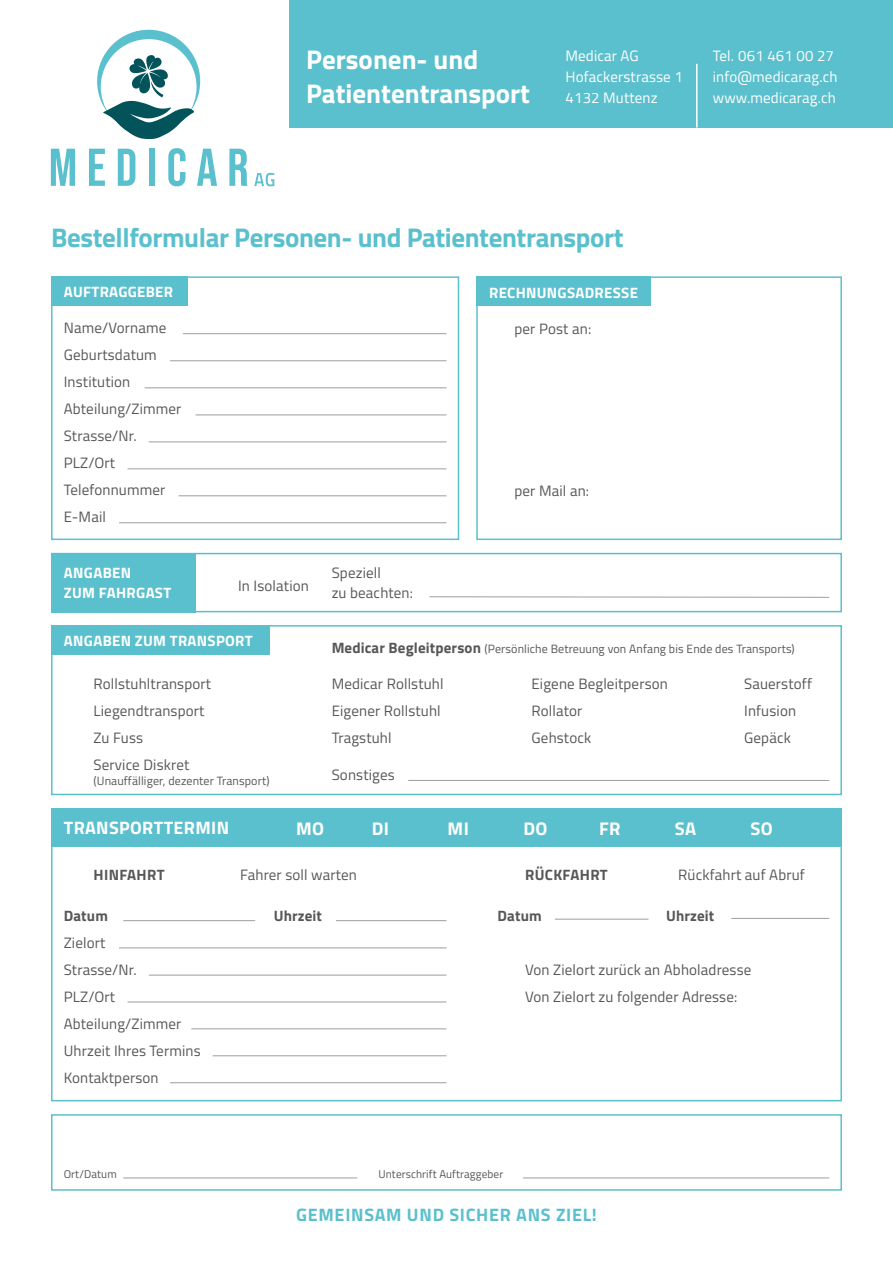
<style>
.page{position:relative;width:893px;height:1263px;background:#fff}
.page>*{position:absolute;margin:0;border:0;box-sizing:border-box;transform-origin:0 0}
.t1{font:700 27px "Titillium Web";letter-spacing:-.015em;color:#5bc0cd}
.t2{font:700 27px/34.5px "Titillium Web";color:#fff}
.t3{font:700 18.3px "Titillium Web";letter-spacing:.02em;color:#fff}
.t4{font:700 18px "Titillium Web";letter-spacing:.04em;color:#5bc0cd}
.t5{font:700 18px "Titillium Web";letter-spacing:.02em;color:#fff}
.t6{font:15px/27px "Titillium Web";letter-spacing:.01em;color:#575756}
.t7{font:15px/21px "Titillium Web";letter-spacing:.01em;color:#fff}
.t8{font:700 15px/19.5px "Titillium Web";letter-spacing:.02em;color:#fff}
.t9{font:700 15px "Titillium Web";letter-spacing:.01em;color:#575756}
.t10{font:12px "Titillium Web";letter-spacing:.01em;color:#575756}
.t11{font:11.25px "Titillium Web";letter-spacing:.01em;color:#575756}
.s1{font-weight:700;font-size:15px}
</style>
<div class="page">
<div style="left:51px;top:808px;width:791px;height:38px;background:#5bc0cd"></div>
<hr style="left:555px;top:919px;width:93px;height:1px;background:#9d9d9c">
<hr style="left:731px;top:918px;width:98px;height:1px;background:#9d9d9c">
<hr style="left:191px;top:1028px;width:255px;height:1px;background:#9d9d9c">
<hr style="left:119px;top:947px;width:327px;height:1px;background:#9d9d9c">
<hr style="left:149px;top:975px;width:297px;height:1px;background:#9d9d9c">
<hr style="left:128px;top:1001px;width:318px;height:1px;background:#9d9d9c">
<hr style="left:213px;top:1055px;width:233px;height:1px;background:#9d9d9c">
<hr style="left:170px;top:1082px;width:276px;height:1px;background:#9d9d9c">
<hr style="left:123px;top:920px;width:132px;height:1px;background:#9d9d9c">
<hr style="left:336px;top:920px;width:110px;height:1px;background:#9d9d9c">
<div style="left:51px;top:276px;width:408px;height:264px;border:2px solid #5bc0cd"></div>
<hr style="left:183px;top:333px;width:263px;height:1px;background:#9d9d9c">
<hr style="left:170px;top:360px;width:276px;height:1px;background:#9d9d9c">
<hr style="left:145px;top:387px;width:301px;height:1px;background:#9d9d9c">
<hr style="left:196px;top:414px;width:250px;height:1px;background:#9d9d9c">
<hr style="left:149px;top:441px;width:297px;height:1px;background:#9d9d9c">
<hr style="left:128px;top:468px;width:318px;height:1px;background:#9d9d9c">
<hr style="left:179px;top:495px;width:267px;height:1px;background:#9d9d9c">
<hr style="left:119px;top:522px;width:327px;height:1px;background:#9d9d9c">
<div style="left:51px;top:276px;width:137px;height:30px;background:#5bc0cd"></div>
<svg style="left:51px;top:149px;width:24px;height:37px"></svg>
<svg style="left:89px;top:149px;width:16px;height:37px"></svg>
<svg style="left:118px;top:149px;width:17px;height:37px"></svg>
<div style="left:149px;top:149px;width:6px;height:37px;background:#5ac0cd"></div>
<svg style="left:168px;top:148px;width:17px;height:38px"></svg>
<svg style="left:197px;top:149px;width:20px;height:37px"></svg>
<svg style="left:229px;top:149px;width:18px;height:37px"></svg>
<svg style="left:97px;top:30px;width:103px;height:109px"></svg>
<svg style="left:254px;top:173px;width:20px;height:13px"></svg>
<div style="left:51px;top:1114px;width:791px;height:77px;border:2px solid #5bc0cd"></div>
<hr style="left:123px;top:1177px;width:234px;height:1px;background:#9d9d9c">
<hr style="left:523px;top:1177px;width:306px;height:1px;background:#9d9d9c">
<div style="left:51px;top:625px;width:791px;height:170px;border:2px solid #5bc0cd"></div>
<div style="left:51px;top:625px;width:219px;height:30px;background:#5bc0cd"></div>
<hr style="left:408px;top:780px;width:421px;height:1px;background:#9d9d9c">
<div style="left:476px;top:276px;width:366px;height:264px;border:2px solid #5bc0cd"></div>
<div style="left:476px;top:276px;width:175px;height:30px;background:#5bc0cd"></div>
<div style="left:51px;top:553px;width:791px;height:59px;border:2px solid #5bc0cd"></div>
<div style="left:51px;top:553px;width:145px;height:59px;background:#5bc0cd"></div>
<svg style="left:429px;top:596px;width:401px;height:2px"></svg>
<div style="left:289px;top:0;width:604px;height:128px;background:#5bc0cd"></div>
<hr style="left:696px;top:64px;width:2px;height:64px;background:#fff">
<h1 class="t2" style="left:306px;top:41px;width:225px">Personen- und<br>Patiententransport</h1>
<p class="t7" style="left:566px;top:45px;width:119px">Medicar AG<br>Hofackerstrasse 1<br>4132 Muttenz</p>
<p class="t7" style="left:713px;top:45px;width:126px">Tel. 061 461 00 27 info@medicarag.ch www.medicarag.ch</p>
<h1 class="t1" style="left:51px;top:217px;width:574px">Bestellformular Personen- und Patiententransport</h1>
<p class="t8" style="left:64px;top:281px;width:111px">AUFTRAGGEBER</p>
<p class="t6" style="left:64px;top:314px;width:119px">Name/Vorname<br>Geburtsdatum<br>Institution<br>Abteilung/Zimmer<br>Strasse/Nr.<br>PLZ/Ort<br>Telefonnummer<br>E-Mail</p>
<p class="t8" style="left:64px;top:562px;width:109px">ANGABEN<br>ZUM FAHRGAST</p>
<p class="t6" style="left:238px;top:572px;width:72px">In Isolation</p>
<p class="t6" style="left:332px;top:563px;width:83px;line-height:19.5px">Speziell<br>zu beachten:</p>
<p class="t8" style="left:489px;top:282px;width:150px">RECHNUNGSADRESSE</p>
<p class="t6" style="left:514px;top:314px;width:78px">per Post an:</p>
<p class="t6" style="left:514px;top:476px;width:76px">per Mail an:</p>
<p class="t8" style="left:64px;top:630px;width:190px">ANGABEN ZUM TRANSPORT</p>
<p class="t10" style="left:332px;top:640px;width:465px"><span class="s1">Medicar Begleitperson</span> (Persönliche Betreuung von Anfang bis Ende des Transports)</p>
<p class="t6" style="left:332px;top:669px;width:113px">Medicar Rollstuhl<br>Eigener Rollstuhl<br>Tragstuhl</p>
<p class="t6" style="left:744px;top:669px;width:69px">Sauerstoff<br>Infusion<br>Gepäck</p>
<p class="t6" style="left:94px;top:669px;width:119px">Rollstuhltransport<br>Liegendtransport<br>Zu Fuss<br>Service Diskret</p>
<p class="t10" style="left:94px;top:772px;width:177px">(Unauffälliger, dezenter Transport)</p>
<p class="t6" style="left:332px;top:761px;width:65px">Sonstiges</p>
<p class="t6" style="left:531px;top:669px;width:138px">Eigene Begleitperson<br>Rollator<br>Gehstock</p>
<p class="t5" style="left:64px;top:814px;width:167px">TRANSPORTTERMIN</p>
<p class="t3" style="left:296px;top:815px;width:30px">MO</p>
<p class="t3" style="left:372px;top:815px;width:19px">DI</p>
<p class="t3" style="left:448px;top:815px;width:23px">MI</p>
<p class="t3" style="left:523px;top:815px;width:26px">DO</p>
<p class="t3" style="left:599px;top:815px;width:23px">FR</p>
<p class="t3" style="left:675px;top:815px;width:23px">SA</p>
<p class="t3" style="left:750px;top:815px;width:24px">SO</p>
<p class="t9" style="left:94px;top:863px;width:72px">HINFAHRT</p>
<p class="t9" style="left:525px;top:863px;width:84px">RÜCKFAHRT</p>
<p class="t6" style="left:240px;top:861px;width:118px">Fahrer soll warten</p>
<p class="t6" style="left:678px;top:861px;width:128px">Rückfahrt auf Abruf</p>
<p class="t9" style="left:64px;top:904px;width:46px">Datum</p>
<p class="t9" style="left:274px;top:904px;width:50px">Uhrzeit</p>
<p class="t9" style="left:497px;top:904px;width:46px">Datum</p>
<p class="t9" style="left:666px;top:904px;width:50px">Uhrzeit</p>
<p class="t6" style="left:64px;top:928px;width:138px">Zielort<br>Strasse/Nr.<br>PLZ/Ort<br>Abteilung/Zimmer<br>Uhrzeit Ihres Termins<br>Kontaktperson</p>
<p class="t6" style="left:525px;top:956px;width:228px">Von Zielort zurück an Abholadresse<br>Von Zielort zu folgender Adresse:</p>
<p class="t11" style="left:64px;top:1166px;width:55px">Ort/Datum</p>
<p class="t11" style="left:378px;top:1166px;width:126px">Unterschrift Auftraggeber</p>
<p class="t4" style="left:296px;top:1201px;width:302px">GEMEINSAM UND SICHER ANS ZIEL!</p>
</div>
